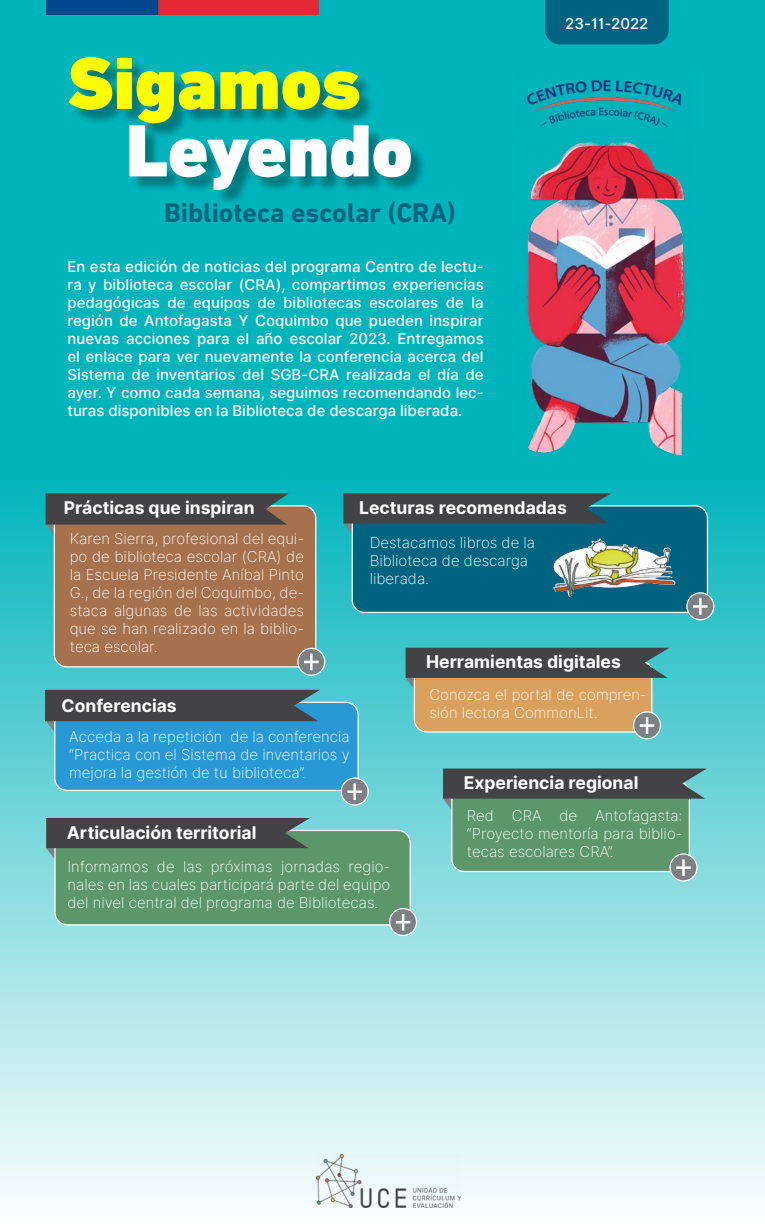
<style>
.page{position:relative;width:765px;height:1225px;background:#fff}
.page>*{position:absolute;margin:0;border:0;box-sizing:border-box;transform-origin:0 0}
.t1{font:900 75px "DIN Next LT Pro";color:#ff0}
.t2{font:900 75px "DIN Next LT Pro";color:#fff}
.t3{font:700 27.5px "DIN Next LT Pro";color:#006481}
.t4{font:700 17.5px "Inter";color:#fff}
.t5{font:15px/18px "Inter Extra Light BETA";color:#fff;text-align:justify}
.t6{font:500 15px/18px "Inter";color:#fff;text-align:justify}
</style>
<div class="page">
<div style="left:0;top:470px;width:765px;height:754px;background:linear-gradient(to bottom,#01b4bc,#fcfefe)"></div>
<div style="left:0;top:0;width:765px;height:471px;background:#00b4bc"></div>
<img style="left:46px;top:0;width:273px;height:15px">
<div style="left:72px;top:59px;width:355px;height:147px;background:#000;opacity:.33"></div>
<img style="left:527px;top:80px;width:155px;height:47px">
<img style="left:525px;top:142px;width:165px;height:313px">
<div style="left:352px;top:506px;width:355px;height:106px;background:#006481;border-radius:12px"></div>
<div style="left:352px;top:505px;width:356px;height:108px;border:1px solid #fff;border-radius:12px"></div>
<svg style="left:343px;top:493px;width:268px;height:43px"></svg>
<div style="left:687px;top:593px;width:27px;height:27px;background:#7e8183;border-radius:50%"></div>
<div style="left:686px;top:592px;width:28px;height:28px;border:1px solid #fff;border-radius:50%"></div>
<hr style="left:699px;top:598px;width:3px;height:17px;background:#fff">
<hr style="left:693px;top:605px;width:15px;height:3px;background:#fff">
<img style="left:552px;top:538px;width:124px;height:60px">
<div style="left:545px;top:0;width:124px;height:44px;background:#006481"></div>
<img style="left:317px;top:1154px;width:144px;height:53px">
<div style="left:54px;top:506px;width:262px;height:161px;background:#a6714d;border-radius:12px"></div>
<div style="left:54px;top:505px;width:262px;height:162px;border:1px solid #fff;border-radius:12px"></div>
<svg style="left:45px;top:493px;width:244px;height:44px"></svg>
<svg style="left:298px;top:648px;width:27px;height:27px"></svg>
<div style="left:297px;top:648px;width:28px;height:28px;border:1px solid #fff;border-radius:50%"></div>
<hr style="left:310px;top:654px;width:3px;height:16px;background:#fff">
<svg style="left:304px;top:661px;width:15px;height:2px"></svg>
<div style="left:55px;top:830px;width:355px;height:95px;background:#5c976b;border-radius:12px"></div>
<div style="left:54px;top:830px;width:357px;height:95px;border:1px solid #fff;border-radius:12px"></div>
<svg style="left:46px;top:818px;width:264px;height:42px"></svg>
<svg style="left:390px;top:909px;width:27px;height:26px"></svg>
<div style="left:389px;top:908px;width:28px;height:28px;border:1px solid #fff;border-radius:50%"></div>
<svg style="left:396px;top:914px;width:14px;height:17px"></svg>
<div style="left:452px;top:781px;width:237px;height:90px;background:#5c976b;border-radius:13px"></div>
<div style="left:451px;top:780px;width:239px;height:92px;border:1px solid #fff;border-radius:13px"></div>
<svg style="left:442px;top:769px;width:265px;height:42px"></svg>
<div style="left:670px;top:854px;width:27px;height:27px;background:#7e8183;border-radius:50%"></div>
<div style="left:669px;top:853px;width:29px;height:29px;border:1px solid #fff;border-radius:50%"></div>
<hr style="left:682px;top:859px;width:3px;height:17px;background:#fff">
<hr style="left:676px;top:866px;width:15px;height:3px;background:#fff">
<div style="left:55px;top:702px;width:303px;height:88px;background:#2899d5;border-radius:12px"></div>
<div style="left:54px;top:702px;width:305px;height:89px;border:1px solid #fff;border-radius:12px"></div>
<svg style="left:45px;top:690px;width:275px;height:44px"></svg>
<div style="left:341px;top:778px;width:27px;height:27px;background:#7e8183;border-radius:50%"></div>
<div style="left:341px;top:778px;width:28px;height:28px;border:1px solid #fff;border-radius:50%"></div>
<hr style="left:353px;top:783px;width:3px;height:17px;background:#fff">
<hr style="left:347px;top:790px;width:15px;height:3px;background:#fff">
<div style="left:414px;top:660px;width:238px;height:72px;background:#daa15e;border-radius:12px"></div>
<div style="left:414px;top:660px;width:238px;height:73px;border:1px solid #fff;border-radius:12px"></div>
<svg style="left:405px;top:648px;width:264px;height:42px"></svg>
<svg style="left:634px;top:712px;width:26px;height:27px"></svg>
<div style="left:633px;top:711px;width:28px;height:28px;border:1px solid #fff;border-radius:50%"></div>
<svg style="left:646px;top:717px;width:2px;height:17px"></svg>
<hr style="left:640px;top:724px;width:14px;height:3px;background:#fff">
<h1 class="t1" style="left:68px;top:39px;width:295px">Sigamos</h1>
<h1 class="t2" style="left:126px;top:106px;width:288px">Leyendo</h1>
<h2 class="t3" style="left:164px;top:197px;width:293px">Biblioteca escolar (CRA)</h2>
<p class="t6" style="left:68px;top:258px;width:418px">En esta edición de noticias del programa Centro de lectu&shy;ra y biblioteca escolar (CRA), compartimos experiencias pedagógicas de equipos de bibliotecas escolares de la región de Antofagasta Y Coquimbo que pueden inspirar nuevas acciones para el año escolar 2023. Entregamos el enlace para ver nuevamente la conferencia acerca del Sistema de inventarios del SGB-CRA realizada el día de ayer. Y como cada semana, seguimos recomendando lec&shy;turas disponibles en la Biblioteca de descarga liberada.</p>
<p class="t6" style="left:565px;top:15px;width:85px">23-11-2022</p>
<p class="t4" style="left:64px;top:495px;width:192px">Prácticas que inspiran</p>
<p class="t5" style="left:70px;top:530px;width:236px">Karen Sierra, profesional del equi&shy;po de biblioteca escolar (CRA) de la Escuela Presidente Aníbal Pinto G., de la región del Coquimbo, de&shy;staca algunas de las actividades que se han realizado en la biblio&shy;teca escolar.</p>
<p class="t4" style="left:62px;top:693px;width:117px">Conferencias</p>
<p class="t5" style="left:69px;top:727px;width:282px">Acceda a la repetición de la conferencia “Practica con el Sistema de inventarios y mejora la gestión de tu biblioteca”.</p>
<p class="t4" style="left:67px;top:819px;width:191px">Articulación territorial</p>
<p class="t4" style="left:359px;top:495px;width:209px">Lecturas recomendadas</p>
<p class="t5" style="left:370px;top:534px;width:167px;text-align:left">Destacamos libros de la<br>Biblioteca de descarga liberada.</p>
<p class="t4" style="left:426px;top:649px;width:196px">Herramientas digitales</p>
<p class="t5" style="left:429px;top:686px;width:219px">Conozca el portal de compren&shy;sión lectora CommonLit.</p>
<p class="t4" style="left:464px;top:770px;width:176px">Experiencia regional</p>
<p class="t5" style="left:467px;top:806px;width:217px">Red CRA de Antofagasta: “Proyecto mentoría para biblio&shy;tecas escolares CRA”.</p>
<p class="t5" style="left:68px;top:858px;width:324px">Informamos de las próximas jornadas regio&shy;nales en las cuales participará parte del equipo del nivel central del programa de Bibliotecas.</p>
</div>
